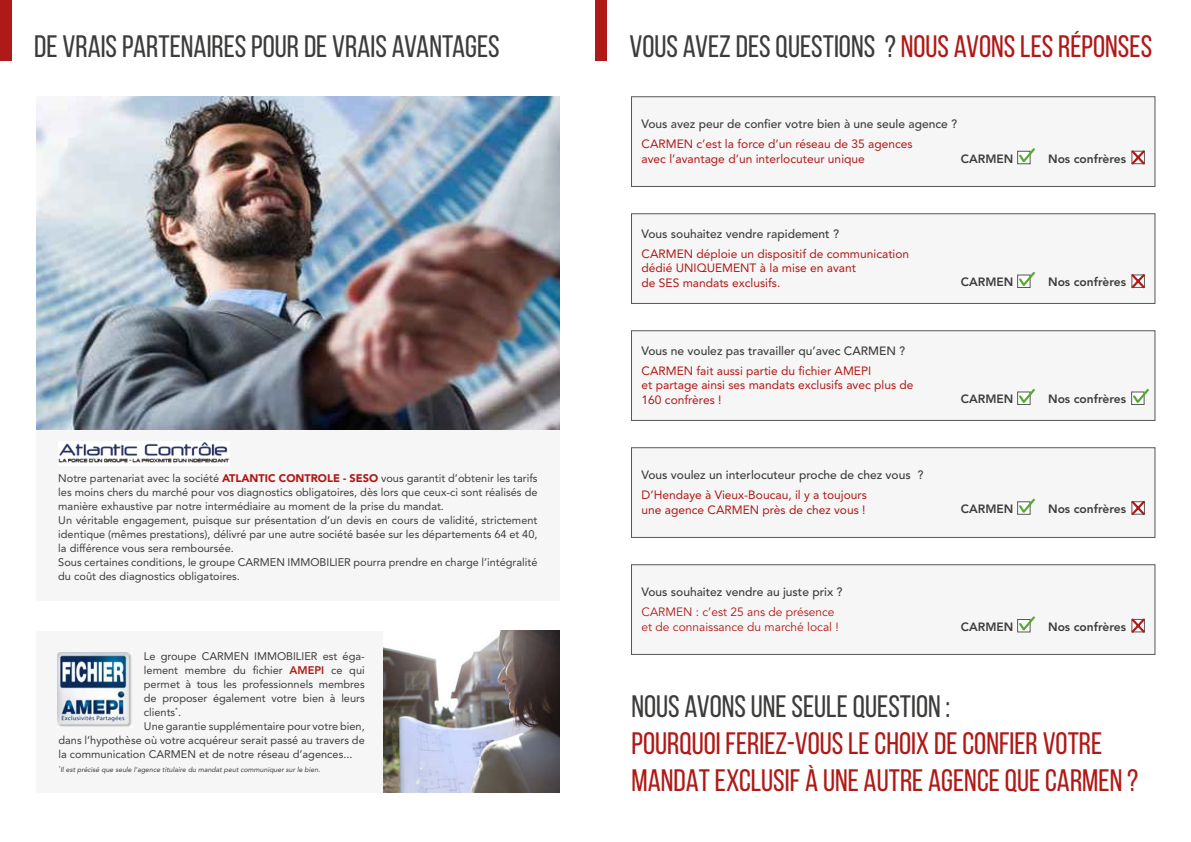
<style>
.page{position:relative;width:1191px;height:842px;background:#fff}
.page>*{position:absolute;margin:0;border:0;box-sizing:border-box;transform-origin:0 0}
.t1{font:31px "Bebas Neue";color:#3c3c3b}
.t2{font:31px/37.2px "Bebas Neue";color:#af1917}
.t3{font:12px/14.4px "Avenir LT Std";color:#af1917}
.t4{font:500 12px "Avenir LT Std";color:#3c3c3b}
.t5{font:800 12px "Avenir LT Std";color:#3c3c3b}
.t6{font:12px/14.4px "Avenir LT Std";color:#af1917}
.t7{font:11px/14px "Avenir LT Std";color:#3c3c3b}
.t8{font:italic 7px "Avenir LT Std";color:#3c3c3b}
.s1{font-weight:900;color:#af1917}
.s2{font-weight:800;color:#af1917}
.s3{color:#af1917}
</style>
<div class="page">
<div style="left:595px;top:0;width:12px;height:60px;background:#af1917"></div>
<div style="left:631px;top:96px;width:524px;height:91px;background:#f6f6f6;border:1px solid #575756"></div>
<svg style="left:1017px;top:148px;width:18px;height:17px"></svg>
<svg style="left:1131px;top:150px;width:14px;height:15px"></svg>
<div style="left:631px;top:213px;width:524px;height:91px;background:#f6f6f6;border:1px solid #575756"></div>
<svg style="left:1017px;top:272px;width:18px;height:16px"></svg>
<svg style="left:1131px;top:274px;width:14px;height:15px"></svg>
<div style="left:631px;top:330px;width:524px;height:91px;background:#f6f6f6;border:1px solid #575756"></div>
<svg style="left:1017px;top:389px;width:18px;height:16px"></svg>
<svg style="left:1131px;top:389px;width:18px;height:16px"></svg>
<div style="left:631px;top:447px;width:524px;height:91px;background:#f6f6f6;border:1px solid #575756"></div>
<svg style="left:1017px;top:498px;width:18px;height:17px"></svg>
<svg style="left:1131px;top:500px;width:14px;height:15px"></svg>
<div style="left:631px;top:564px;width:524px;height:91px;background:#f6f6f6;border:1px solid #575756"></div>
<svg style="left:1017px;top:616px;width:18px;height:17px"></svg>
<svg style="left:1131px;top:618px;width:14px;height:15px"></svg>
<div style="left:0;top:0;width:11px;height:60px;background:#af1917"></div>
<div style="left:36px;top:428px;width:523px;height:173px;background:#f6f6f6"></div>
<img style="left:58px;top:442px;width:172px;height:21px">
<img style="left:36px;top:96px;width:523px;height:333px">
<div style="left:36px;top:631px;width:523px;height:161px;background:#f6f6f6"></div>
<img style="left:58px;top:652px;width:74px;height:75px">
<img style="left:384px;top:631px;width:175px;height:161px">
<h1 class="t1" style="left:34px;top:30px;width:467px">DE VRAIS PARTENAIRES POUR DE VRAIS AVANTAGES</h1>
<p class="t7" style="left:58px;top:471px;width:481px">Notre partenariat avec la société <span class="s1">ATLANTIC CONTROLE - SESO</span> vous garantit d’obtenir les tarifs les moins chers du marché pour vos diagnostics obligatoires, dès lors que ceux-ci sont réalisés de manière exhaustive par notre intermédiaire au moment de la prise du mandat.<br>Un véritable engagement, puisque sur présentation d’un devis en cours de validité, strictement identique (mêmes prestations), délivré par une autre société basée sur les départements 64 et 40, la différence vous sera remboursée.<br>Sous certaines conditions, le groupe CARMEN IMMOBILIER pourra prendre en charge l’intégralité du coût des diagnostics obligatoires.</p>
<p class="t7" style="left:144px;top:649px;width:222px">Le groupe CARMEN IMMOBILIER est éga-</p>
<p class="t7" style="left:144px;top:663px;width:222px">lement membre du fichier <span class="s2">AMEPI</span> ce qui</p>
<p class="t7" style="left:144px;top:677px;width:222px">permet à tous les professionnels membres</p>
<p class="t7" style="left:144px;top:691px;width:222px">de proposer également votre bien à leurs</p>
<p class="t7" style="left:144px;top:705px;width:39px">clients<sup>*</sup>.</p>
<p class="t7" style="left:144px;top:719px;width:222px">Une garantie supplémentaire pour votre bien,</p>
<p class="t7" style="left:59px;top:733px;width:308px">dans l’hypothèse où votre acquéreur serait passé au travers de</p>
<p class="t7" style="left:59px;top:747px;width:295px">la communication CARMEN et de notre réseau d’agences...</p>
<p class="t8" style="left:59px;top:765px;width:263px"><sup>*</sup>Il est précisé que seule l’agence titulaire du mandat peut communiquer sur le bien.</p>
<h1 class="t1" style="left:629px;top:30px;width:524px">VOUS AVEZ DES QUESTIONS ? <span class="s3">NOUS AVONS LES RÉPONSES</span></h1>
<p class="t4" style="left:641px;top:117px;width:317px">Vous avez peur de confier votre bien à une seule agence ?</p>
<p class="t3" style="left:641px;top:137px;width:273px">CARMEN c’est la force d’un réseau de 35 agences avec l’avantage d’un interlocuteur unique</p>
<p class="t5" style="left:961px;top:151px;width:54px">CARMEN</p>
<p class="t5" style="left:1048px;top:151px;width:79px">Nos confrères</p>
<p class="t4" style="left:641px;top:227px;width:199px">Vous souhaitez vendre rapidement ?</p>
<p class="t3" style="left:641px;top:247px;width:269px">CARMEN déploie un dispositif de communication dédié UNIQUEMENT à la mise en avant<br>de SES mandats exclusifs.</p>
<p class="t4" style="left:641px;top:344px;width:265px">Vous ne voulez pas travailler qu’avec CARMEN ?</p>
<p class="t3" style="left:641px;top:364px;width:273px">CARMEN fait aussi partie du fichier AMEPI<br>et partage ainsi ses mandats exclusifs avec plus de<br>160 confrères !</p>
<p class="t4" style="left:641px;top:468px;width:283px">Vous voulez un interlocuteur proche de chez vous ?</p>
<p class="t3" style="left:641px;top:488px;width:227px">D’Hendaye à Vieux-Boucau, il y a toujours une agence CARMEN près de chez vous !</p>
<p class="t4" style="left:641px;top:585px;width:202px">Vous souhaitez vendre au juste prix ?</p>
<p class="t6" style="left:641px;top:605px;width:199px">CARMEN : c’est 25 ans de présence et de connaissance du marché local !</p>
<p class="t5" style="left:961px;top:275px;width:54px">CARMEN</p>
<p class="t5" style="left:1048px;top:275px;width:79px">Nos confrères</p>
<p class="t5" style="left:961px;top:392px;width:54px">CARMEN</p>
<p class="t5" style="left:1048px;top:392px;width:79px">Nos confrères</p>
<p class="t5" style="left:961px;top:502px;width:54px">CARMEN</p>
<p class="t5" style="left:1048px;top:502px;width:79px">Nos confrères</p>
<p class="t5" style="left:961px;top:620px;width:54px">CARMEN</p>
<p class="t5" style="left:1048px;top:620px;width:79px">Nos confrères</p>
<h1 class="t1" style="left:631px;top:689px;width:320px">NOUS AVONS UNE SEULE QUESTION :</h1>
<h1 class="t2" style="left:631px;top:724px;width:508px">POURQUOI FERIEZ-VOUS LE CHOIX DE CONFIER VOTRE<br>MANDAT EXCLUSIF À UNE AUTRE AGENCE QUE CARMEN ?</h1>
</div>
